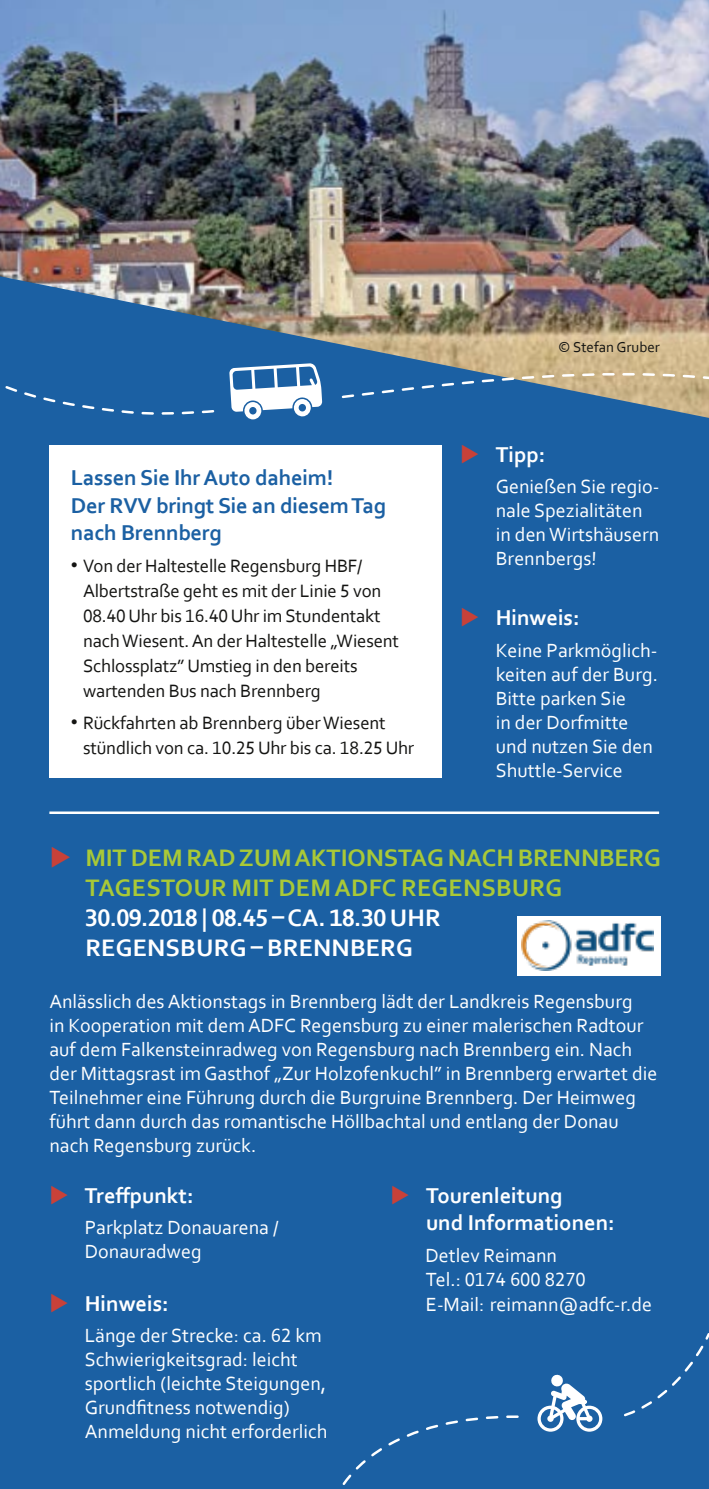
<style>
.page{position:relative;width:709px;height:1489px;background:#fff}
.page>*{position:absolute;margin:0;border:0;box-sizing:border-box;transform-origin:0 0}
.t1{font:700 25px/30px "Corbel";letter-spacing:-.005em;color:#a9c937}
.t2{font:700 25px/30px "Corbel";letter-spacing:.01em;color:#fff}
.t3{font:700 22.5px/27px "Corbel";color:#fff}
.t4{font:700 22.5px/27px "Corbel";letter-spacing:-.01em;color:#1b60a3}
.t5{font:20px/24px "Corbel";color:#fff}
.t6{font:18.75px/25px "Corbel";letter-spacing:-.01em;color:#141412}
.t7{font:15px "Corbel";color:#141412}
.s1{font-family:"Arial";font-size:20px}
</style>
<div class="page">
<img style="left:0;top:0;width:709px;height:272px">
<div style="left:0;top:415px;width:709px;height:1073px;background:#1b60a3"></div>
<div style="left:50px;top:445px;width:392px;height:332px;background:#fff"></div>
<div style="left:517px;top:915px;width:144px;height:60px;background:#fff"></div>
<img style="left:522px;top:920px;width:131px;height:50px">
<hr style="left:49px;top:811px;width:610px;height:3px;background:#fff">
<div style="left:320px;top:1331px;width:389px;height:157px;background:#1b60a3"></div>
<div style="left:322px;top:1343px;width:383px;height:145px;background:#1b60a3"></div>
<img style="left:0;top:272px;width:709px;height:143px">
<svg style="left:140px;top:346px;width:561px;height:89px;background:#547fa2"></svg>
<svg style="left:52px;top:846px;width:18px;height:21px"></svg>
<svg style="left:462px;top:444px;width:16px;height:19px"></svg>
<svg style="left:462px;top:607px;width:16px;height:19px"></svg>
<svg style="left:51px;top:1293px;width:17px;height:19px"></svg>
<svg style="left:51px;top:1184px;width:17px;height:19px"></svg>
<svg style="left:392px;top:1184px;width:17px;height:19px"></svg>
<p class="t4" style="left:71px;top:464px;width:317px">Lassen Sie Ihr Auto daheim!<br>Der RVV bringt Sie an diesem Tag nach Brennberg</p>
<p class="t6" style="left:83px;top:552px;width:317px;text-indent:-12px"><span class="s1">•</span> Von der Haltestelle Regensburg HBF/ Albertstraße geht es mit der Linie 5 von 08.40 Uhr bis 16.40 Uhr im Stundentakt nach Wiesent. An der Haltestelle „Wiesent Schlossplatz” Umstieg in den bereits wartenden Bus nach Brennberg</p>
<p class="t6" style="left:83px;top:709px;width:333px;text-indent:-12px"><span class="s1">•</span> Rückfahrten ab Brennberg über Wiesent stündlich von ca. 10.25 Uhr bis ca. 18.25 Uhr</p>
<p class="t7" style="left:558px;top:337px;width:103px">© Stefan Gruber</p>
<p class="t3" style="left:496px;top:440px;width:51px">Tipp:</p>
<p class="t5" style="left:496px;top:474px;width:165px">Genießen Sie regio&shy;nale Spezialitäten in den Wirtshäusern<br>Brennbergs!</p>
<p class="t3" style="left:496px;top:604px;width:85px">Hinweis:</p>
<p class="t5" style="left:496px;top:637px;width:164px">Keine Parkmöglich‑ keiten auf der Burg.<br>Bitte parken Sie<br>in der Dorfmitte und nutzen Sie den<br>Shuttle-Service</p>
<p class="t1" style="left:85px;top:842px;width:577px">MIT DEM RAD ZUM AKTIONSTAG NACH BRENNBERG<br>TAGESTOUR MIT DEM ADFC REGENSBURG</p>
<p class="t2" style="left:85px;top:902px;width:357px">30.09.2018 | 08.45 – CA. 18.30 UHR<br>REGENSBURG – BRENNBERG</p>
<p class="t5" style="left:49px;top:989px;width:609px">Anlässlich des Aktionstags in Brennberg lädt der Landkreis Regensburg<br>in Kooperation mit dem ADFC Regensburg zu einer malerischen Radtour auf dem Falkensteinradweg von Regensburg nach Brennberg ein. Nach der Mittagsrast im Gasthof „Zur Holzofenkuchl” in Brennberg erwartet die Teilnehmer eine Führung durch die Burgruine Brennberg. Der Heimweg führt dann durch das romantische Höllbachtal und entlang der Donau nach Regensburg zurück.</p>
<p class="t3" style="left:85px;top:1180px;width:110px">Treffpunkt:</p>
<p class="t5" style="left:85px;top:1214px;width:195px">Parkplatz Donauarena /<br>Donauradweg</p>
<p class="t3" style="left:85px;top:1289px;width:85px">Hinweis:</p>
<p class="t5" style="left:85px;top:1322px;width:244px">Länge der Strecke: ca. 62 km<br>Schwierigkeitsgrad: leicht sportlich (leichte Steigungen,<br>Grundfitness notwendig)<br>Anmeldung nicht erforderlich</p>
<p class="t3" style="left:426px;top:1180px;width:190px">Tourenleitung<br>und Informationen:</p>
<p class="t5" style="left:425px;top:1242px;width:228px">Detlev Reimann<br>Tel.: 0174 600 8270<br>E-Mail: reimann@adfc-r.de</p>
</div>
